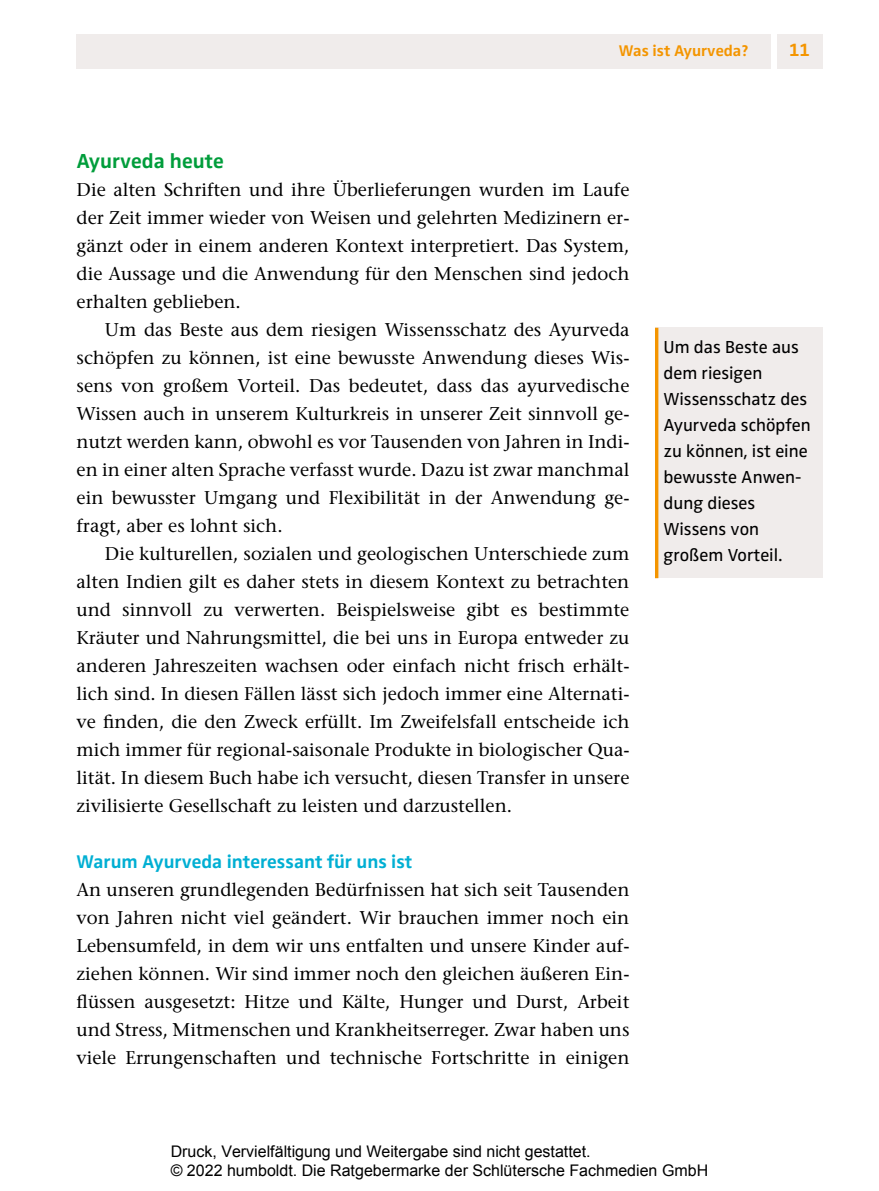
<style>
.page{position:relative;width:879px;height:1191px;background:#fff}
.page>*{position:absolute;margin:0;border:0;box-sizing:border-box;transform-origin:0 0}
.t1{font:700 21px "Zwo Pro";color:#009d3b}
.t2{font:700 19px "Zwo Pro";color:#00afd3}
.t3{font:18.4px/28px "Stone Serif";color:#000;text-align:justify}
.t4{font:700 18.4px "Zwo Pro";color:#f49500}
.t5{font:18px/26px "Zwo Pro";color:#000}
.t6{font:16px/19.2px "Arial";color:#000}
.t7{font:700 16px "Zwo Pro";color:#f49500}
</style>
<div class="page">
<div style="left:777px;top:34px;width:45px;height:34px;background:#f0eceb"></div>
<div style="left:77px;top:34px;width:694px;height:34px;background:#f0eceb"></div>
<div style="left:655px;top:328px;width:167px;height:250px;background:#f0eceb"></div>
<hr style="left:655px;top:328px;width:3px;height:250px;background:#f49500">
<p class="t7" style="left:619px;top:41px;width:131px">Was ist Ayurveda?</p>
<p class="t4" style="left:789px;top:39px;width:23px">11</p>
<p class="t1" style="left:77px;top:149px;width:149px">Ayurveda heute</p>
<p class="t3" style="left:77px;top:176px;width:554px">Die alten Schriften und ihre Überlieferungen wurden im Laufe</p>
<p class="t3" style="left:77px;top:204px;width:554px">der Zeit immer wieder von Weisen und gelehrten Medizinern er-</p>
<p class="t3" style="left:77px;top:232px;width:554px">gänzt oder in einem anderen Kontext interpretiert. Das System,</p>
<p class="t3" style="left:77px;top:260px;width:554px">die Aussage und die Anwendung für den Menschen sind jedoch</p>
<p class="t3" style="left:77px;top:288px;width:166px">erhalten geblieben.</p>
<p class="t3" style="left:105px;top:316px;width:526px">Um das Beste aus dem riesigen Wissensschatz des Ayurveda</p>
<p class="t3" style="left:77px;top:344px;width:554px">schöpfen zu können, ist eine bewusste Anwendung dieses Wis-</p>
<p class="t3" style="left:77px;top:372px;width:554px">sens von großem Vorteil. Das bedeutet, dass das ayurvedische</p>
<p class="t3" style="left:77px;top:400px;width:554px">Wissen auch in unserem Kulturkreis in unserer Zeit sinnvoll ge-</p>
<p class="t3" style="left:77px;top:428px;width:554px">nutzt werden kann, obwohl es vor Tausenden von Jahren in Indi-</p>
<p class="t3" style="left:77px;top:456px;width:554px">en in einer alten Sprache verfasst wurde. Dazu ist zwar manchmal</p>
<p class="t3" style="left:77px;top:484px;width:554px">ein bewusster Umgang und Flexibilität in der Anwendung ge-</p>
<p class="t3" style="left:77px;top:512px;width:208px">fragt, aber es lohnt sich.</p>
<p class="t3" style="left:105px;top:540px;width:526px">Die kulturellen, sozialen und geologischen Unterschiede zum</p>
<p class="t3" style="left:77px;top:568px;width:554px">alten Indien gilt es daher stets in diesem Kontext zu betrachten</p>
<p class="t3" style="left:77px;top:596px;width:554px">und sinnvoll zu verwerten. Beispielsweise gibt es bestimmte</p>
<p class="t3" style="left:77px;top:624px;width:554px">Kräuter und Nahrungsmittel, die bei uns in Europa entweder zu</p>
<p class="t3" style="left:77px;top:652px;width:554px">anderen Jahreszeiten wachsen oder einfach nicht frisch erhält-</p>
<p class="t3" style="left:77px;top:680px;width:554px">lich sind. In diesen Fällen lässt sich jedoch immer eine Alternati-</p>
<p class="t3" style="left:77px;top:708px;width:554px">ve finden, die den Zweck erfüllt. Im Zweifelsfall entscheide ich</p>
<p class="t3" style="left:77px;top:736px;width:554px">mich immer für regional-saisonale Produkte in biologischer Qua-</p>
<p class="t3" style="left:77px;top:764px;width:554px">lität. In diesem Buch habe ich versucht, diesen Transfer in unsere</p>
<p class="t3" style="left:77px;top:792px;width:437px">zivilisierte Gesellschaft zu leisten und darzustellen.</p>
<p class="t2" style="left:77px;top:851px;width:337px">Warum Ayurveda interessant für uns ist</p>
<p class="t3" style="left:77px;top:876px;width:554px">An unseren grundlegenden Bedürfnissen hat sich seit Tausenden von Jahren nicht viel geändert. Wir brauchen immer noch ein Lebensumfeld, in dem wir uns entfalten und unsere Kinder auf&shy;ziehen können. Wir sind immer noch den gleichen äußeren Ein&shy;flüssen ausgesetzt: Hitze und Kälte, Hunger und Durst, Arbeit und Stress, Mitmenschen und Krankheitserreger. Zwar haben uns viele Errungenschaften und technische Fortschritte in einigen</p>
<p class="t5" style="left:663px;top:334px;width:149px">Um das Beste aus dem riesigen<br>Wissensschatz des<br>Ayurveda schöpfen zu können, ist eine bewusste Anwen&shy;dung dieses<br>Wissens von großem Vorteil.</p>
<p class="t6" style="left:171px;top:1142px;width:539px">Druck, Vervielfältigung und Weitergabe sind nicht gestattet.<br>© 2022 humboldt. Die Ratgebermarke der Schlütersche Fachmedien GmbH</p>
</div>
